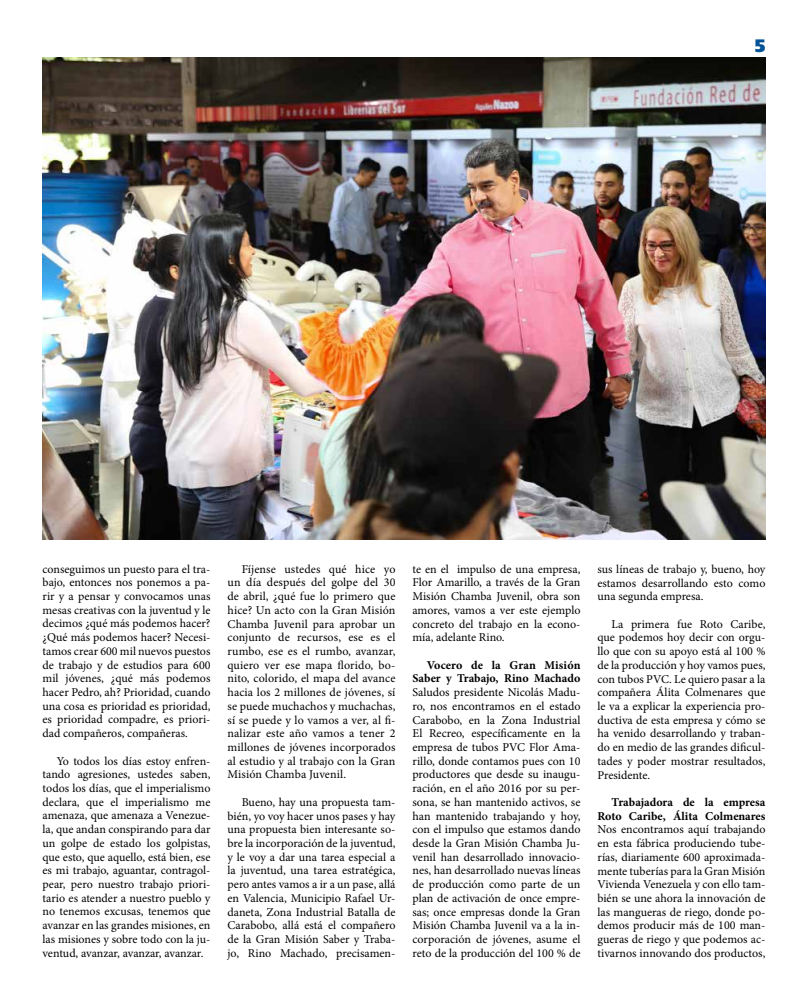
<style>
.page{position:relative;width:808px;height:1007px;background:#fff}
.page>*{position:absolute;margin:0;border:0;box-sizing:border-box;transform-origin:0 0}
.t1{font:900 18px "Frutiger LT Std";color:#005297}
.t2{font:12px/13.7px "Minion Pro";color:#000;text-align:justify}
.t3{font:700 12px/13.7px "Minion Pro";color:#000;text-align:right}
</style>
<div class="page">
<hr style="left:43px;top:57px;width:722px;height:1px;background:#005297">
<img style="left:43px;top:58px;width:722px;height:481px">
<h1 class="t1" style="left:755px;top:35px;width:12px">5</h1>
<p class="t2" style="left:43px;top:562px;width:169px">conseguimos un puesto para el tra&shy;bajo, entonces nos ponemos a pa&shy;rir y a pensar y convocamos unas mesas creativas con la juventud y le decimos ¿qué más podemos hacer? ¿Qué más podemos hacer? Necesi&shy;tamos crear 600 mil nuevos puestos de trabajo y de estudios para 600 mil jóvenes, ¿qué más podemos hacer Pedro, ah? Prioridad, cuando una cosa es prioridad es prioridad, es prioridad compadre, es priori&shy;dad compañeros, compañeras.</p>
<p class="t2" style="left:43px;top:753px;width:169px;text-indent:14px">Yo todos los días estoy enfren&shy;tando agresiones, ustedes saben, todos los días, que el imperialismo declara, que el imperialismo me amenaza, que amenaza a Venezue&shy;la, que andan conspirando para dar un golpe de estado los golpistas, que esto, que aquello, está bien, ese es mi trabajo, aguantar, contragol&shy;pear, pero nuestro trabajo priori&shy;tario es atender a nuestro pueblo y no tenemos excusas, tenemos que avanzar en las grandes misiones, en las misiones y sobre todo con la ju&shy;ventud, avanzar, avanzar, avanzar.</p>
<p class="t2" style="left:227px;top:562px;width:169px;text-indent:14px">Fíjense ustedes qué hice yo un día después del golpe del 30 de abril, ¿qué fue lo primero que hice? Un acto con la Gran Misión Chamba Juvenil para aprobar un conjunto de recursos, ese es el rumbo, ese es el rumbo, avanzar, quiero ver ese mapa florido, bo&shy;nito, colorido, el mapa del avance hacia los 2 millones de jóvenes, sí se puede muchachos y muchachas, sí se puede y lo vamos a ver, al fi&shy;nalizar este año vamos a tener 2 millones de jóvenes incorporados al estudio y al trabajo con la Gran Misión Chamba Juvenil.</p>
<p class="t2" style="left:227px;top:795px;width:169px;text-indent:14px">Bueno, hay una propuesta tam&shy;bién, yo voy hacer unos pases y hay una propuesta bien interesante so&shy;bre la incorporación de la juventud, y le voy a dar una tarea especial a la juventud, una tarea estratégica, pero antes vamos a ir a un pase, allá en Valencia, Municipio Rafael Ur&shy;daneta, Zona Industrial Batalla de Carabobo, allá está el compañero de la Gran Misión Saber y Traba&shy;jo, Rino Machado, precisamen-</p>
<p class="t2" style="left:412px;top:562px;width:169px">te en el impulso de una empresa, Flor Amarillo, a través de la Gran Misión Chamba Juvenil, obra son amores, vamos a ver este ejemplo concreto del trabajo en la econo&shy;mía, adelante Rino.</p>
<p class="t3" style="left:412px;top:657px;width:169px">Vocero de la Gran Misión<br>Saber y Trabajo, Rino Machado</p>
<p class="t2" style="left:412px;top:685px;width:169px">Saludos presidente Nicolás Madu&shy;ro, nos encontramos en el estado Carabobo, en la Zona Industrial El Recreo, específicamente en la empresa de tubos PVC Flor Ama&shy;rillo, donde contamos pues con 10 productores que desde su inaugu&shy;ración, en el año 2016 por su per&shy;sona, se han mantenido activos, se han mantenido trabajando y hoy, con el impulso que estamos dando desde la Gran Misión Chamba Ju&shy;venil han desarrollado innovacio&shy;nes, han desarrollado nuevas líneas de producción como parte de un plan de activación de once empre&shy;sas; once empresas donde la Gran Misión Chamba Juvenil va a la in&shy;corporación de jóvenes, asume el reto de la producción del 100 % de</p>
<p class="t2" style="left:597px;top:562px;width:169px">sus líneas de trabajo y, bueno, hoy estamos desarrollando esto como una segunda empresa.</p>
<p class="t2" style="left:597px;top:617px;width:169px;text-indent:14px">La primera fue Roto Caribe, que podemos hoy decir con orgu&shy;llo que con su apoyo está al 100 % de la producción y hoy vamos pues, con tubos PVC. Le quiero pasar a la compañera Álita Colmenares que le va a explicar la experiencia pro&shy;ductiva de esta empresa y cómo se ha venido desarrollando y traban&shy;do en medio de las grandes dificul&shy;tades y poder mostrar resultados, Presidente.</p>
<p class="t3" style="left:597px;top:795px;width:169px">Trabajadora de la empresa<br>Roto Caribe, Álita Colmenares</p>
<p class="t2" style="left:597px;top:822px;width:169px">Nos encontramos aquí trabajando en esta fábrica produciendo tube&shy;rías, diariamente 600 aproximada&shy;mente tuberías para la Gran Misión Vivienda Venezuela y con ello tam&shy;bién se une ahora la innovación de las mangueras de riego, donde po&shy;demos producir más de 100 man&shy;gueras de riego y que podemos ac&shy;tivarnos innovando dos productos,</p>
</div>
